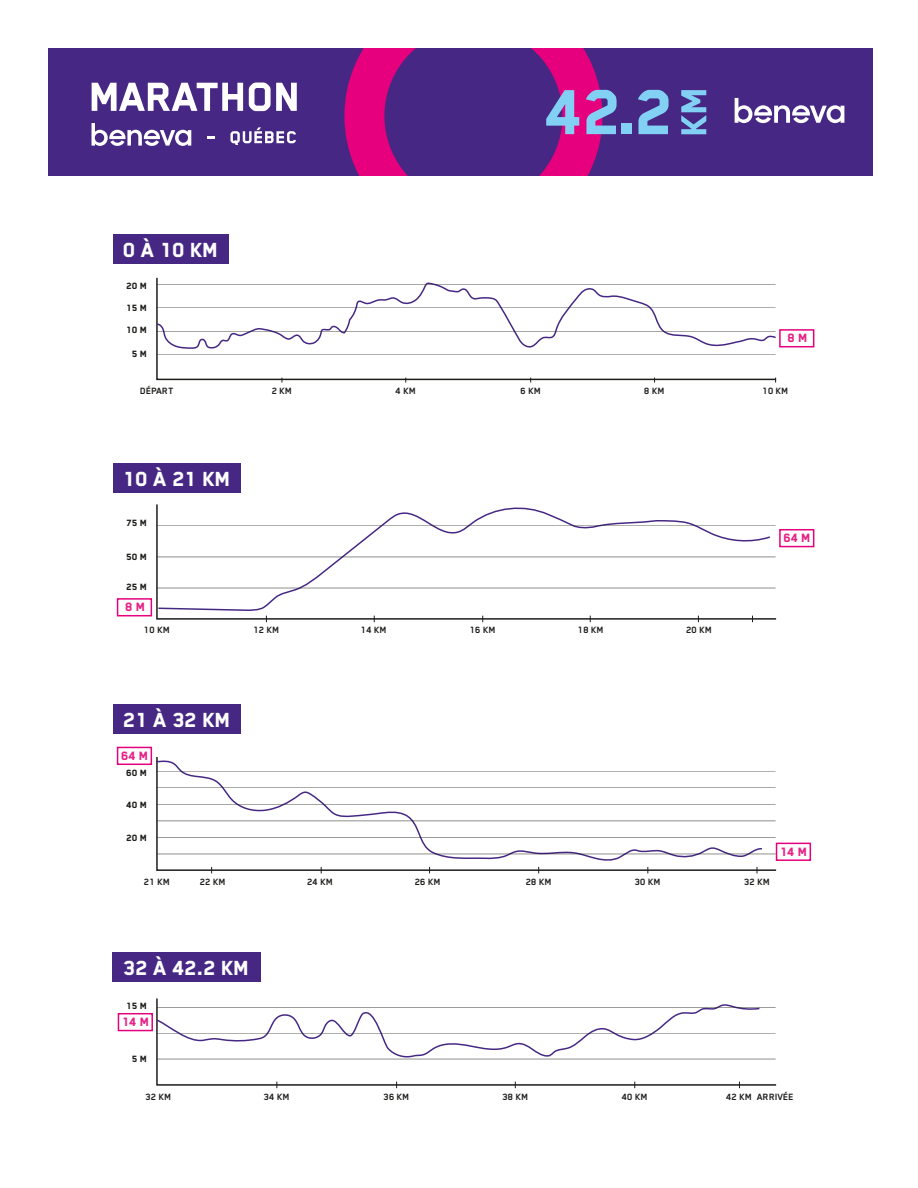
<style>
.page{position:relative;width:918px;height:1188px;background:#fff}
.page>*{position:absolute;margin:0;border:0;box-sizing:border-box;transform-origin:0 0}
.t1{font:800 23.55px "Blender Pro";color:#fff}
.t2{font:800 13.95px "Blender Pro";color:#e72185}
.t3{font:700 10.5px "Blender Pro";color:#1d1d1b}
.t4{font:800 10.5px "Blender Pro";color:#1d1d1b}
</style>
<div class="page">
<svg style="left:156px;top:277px;width:621px;height:104px"></svg>
<svg style="left:156px;top:504px;width:621px;height:116px"></svg>
<svg style="left:156px;top:756px;width:622px;height:116px"></svg>
<svg style="left:156px;top:998px;width:621px;height:88px"></svg>
<svg style="left:156px;top:281px;width:621px;height:70px"></svg>
<svg style="left:157px;top:504px;width:615px;height:108px"></svg>
<svg style="left:156px;top:760px;width:608px;height:102px"></svg>
<svg style="left:156px;top:1002px;width:605px;height:56px"></svg>
<div style="left:113px;top:234px;width:115px;height:30px;background:#462884"></div>
<div style="left:113px;top:463px;width:128px;height:30px;background:#462884"></div>
<div style="left:113px;top:704px;width:128px;height:30px;background:#462884"></div>
<div style="left:113px;top:952px;width:148px;height:30px;background:#462884"></div>
<hr style="left:157px;top:355px;width:619px;height:1px;background:#1d1d1b">
<hr style="left:157px;top:588px;width:619px;height:1px;background:#1d1d1b">
<hr style="left:157px;top:837px;width:619px;height:1px;background:#1d1d1b">
<hr style="left:157px;top:1059px;width:619px;height:1px;background:#1d1d1b">
<hr style="left:157px;top:1033px;width:619px;height:1px;background:#1d1d1b">
<hr style="left:157px;top:1007px;width:619px;height:1px;background:#1d1d1b">
<hr style="left:157px;top:821px;width:619px;height:1px;background:#1d1d1b">
<hr style="left:157px;top:854px;width:619px;height:1px;background:#1d1d1b">
<hr style="left:157px;top:804px;width:619px;height:1px;background:#1d1d1b">
<hr style="left:157px;top:788px;width:619px;height:1px;background:#1d1d1b">
<hr style="left:157px;top:771px;width:619px;height:1px;background:#1d1d1b">
<hr style="left:157px;top:557px;width:619px;height:1px;background:#1d1d1b">
<hr style="left:157px;top:526px;width:619px;height:1px;background:#1d1d1b">
<hr style="left:157px;top:331px;width:619px;height:1px;background:#1d1d1b">
<hr style="left:157px;top:308px;width:619px;height:1px;background:#1d1d1b">
<hr style="left:157px;top:284px;width:619px;height:1px;background:#1d1d1b">
<div style="left:779px;top:529px;width:35px;height:18px;background:#fff;border:2px solid #e6007d"></div>
<div style="left:779px;top:329px;width:35px;height:18px;background:#fff;border:2px solid #e6007d"></div>
<div style="left:117px;top:598px;width:35px;height:18px;background:#fff;border:2px solid #e6007d"></div>
<div style="left:117px;top:747px;width:35px;height:18px;background:#fff;border:2px solid #e6007d"></div>
<div style="left:776px;top:843px;width:35px;height:18px;background:#fff;border:2px solid #e6007d"></div>
<div style="left:118px;top:1013px;width:35px;height:18px;background:#fff;border:2px solid #e6007d"></div>
<div style="left:48px;top:48px;width:825px;height:128px;background:#462884"></div>
<svg style="left:92px;top:83px;width:151px;height:28px"></svg>
<svg style="left:249px;top:83px;width:48px;height:28px"></svg>
<svg style="left:207px;top:136px;width:8px;height:2px"></svg>
<svg style="left:230px;top:127px;width:66px;height:18px"></svg>
<svg style="left:92px;top:123px;width:99px;height:23px"></svg>
<svg style="left:735px;top:98px;width:109px;height:25px"></svg>
<svg style="left:681px;top:90px;width:25px;height:44px"></svg>
<svg style="left:344px;top:48px;width:273px;height:128px"></svg>
<div style="left:622px;top:124px;width:10px;height:10px;background:#83d0f5"></div>
<svg style="left:638px;top:90px;width:31px;height:44px"></svg>
<h1 class="t1" style="left:124px;top:237px;width:96px">0 à 10 KM</h1>
<p class="t4" style="left:127px;top:280px;width:22px">20 M</p>
<p class="t4" style="left:127px;top:302px;width:22px">15 M</p>
<p class="t4" style="left:127px;top:324px;width:22px">10 M</p>
<p class="t4" style="left:132px;top:349px;width:16px">5 M</p>
<h2 class="t2" style="left:788px;top:331px;width:21px">8 M</h2>
<p class="t3" style="left:140px;top:385px;width:35px">DÉPART</p>
<p class="t3" style="left:272px;top:385px;width:22px">2 KM</p>
<p class="t3" style="left:395px;top:385px;width:22px">4 KM</p>
<p class="t3" style="left:520px;top:385px;width:22px">6 KM</p>
<p class="t3" style="left:763px;top:385px;width:27px">10 KM</p>
<p class="t3" style="left:644px;top:385px;width:22px">8 KM</p>
<h1 class="t1" style="left:124px;top:466px;width:109px">10 à 21 KM</h1>
<p class="t4" style="left:127px;top:518px;width:22px">75 M</p>
<p class="t4" style="left:127px;top:551px;width:22px">50 M</p>
<p class="t4" style="left:127px;top:581px;width:22px">25 M</p>
<h2 class="t2" style="left:125px;top:600px;width:21px">8 M</h2>
<p class="t3" style="left:144px;top:624px;width:27px">10 KM</p>
<p class="t3" style="left:253px;top:624px;width:27px">12 KM</p>
<p class="t3" style="left:361px;top:624px;width:27px">14 KM</p>
<p class="t3" style="left:470px;top:624px;width:27px">16 KM</p>
<p class="t3" style="left:578px;top:624px;width:27px">18 KM</p>
<p class="t3" style="left:686px;top:624px;width:27px">20 KM</p>
<h2 class="t2" style="left:784px;top:531px;width:28px">64 M</h2>
<h1 class="t1" style="left:124px;top:707px;width:109px">21 à 32 KM</h1>
<h2 class="t2" style="left:121px;top:748px;width:28px">64 M</h2>
<p class="t4" style="left:127px;top:768px;width:22px">60 M</p>
<p class="t4" style="left:127px;top:800px;width:22px">40 M</p>
<p class="t4" style="left:127px;top:832px;width:22px">20 M</p>
<p class="t3" style="left:144px;top:876px;width:27px">21 KM</p>
<p class="t3" style="left:200px;top:876px;width:27px">22 KM</p>
<p class="t3" style="left:307px;top:876px;width:27px">24 KM</p>
<p class="t3" style="left:415px;top:876px;width:27px">26 KM</p>
<p class="t3" style="left:526px;top:876px;width:27px">28 KM</p>
<p class="t3" style="left:635px;top:876px;width:27px">30 KM</p>
<p class="t3" style="left:744px;top:876px;width:27px">32 KM</p>
<h2 class="t2" style="left:780px;top:844px;width:28px">14 M</h2>
<h1 class="t1" style="left:124px;top:956px;width:127px">32 à 42.2 KM</h1>
<p class="t4" style="left:127px;top:1000px;width:22px">15 M</p>
<h2 class="t2" style="left:122px;top:1015px;width:28px">14 M</h2>
<p class="t4" style="left:132px;top:1053px;width:16px">5 M</p>
<p class="t3" style="left:145px;top:1091px;width:27px">32 KM</p>
<p class="t3" style="left:264px;top:1091px;width:27px">34 KM</p>
<p class="t3" style="left:384px;top:1091px;width:27px">36 KM</p>
<p class="t3" style="left:502px;top:1091px;width:27px">38 KM</p>
<p class="t3" style="left:622px;top:1091px;width:27px">40 KM</p>
<p class="t3" style="left:726px;top:1091px;width:69px">42 KM ARRIVÉE</p>
</div>
